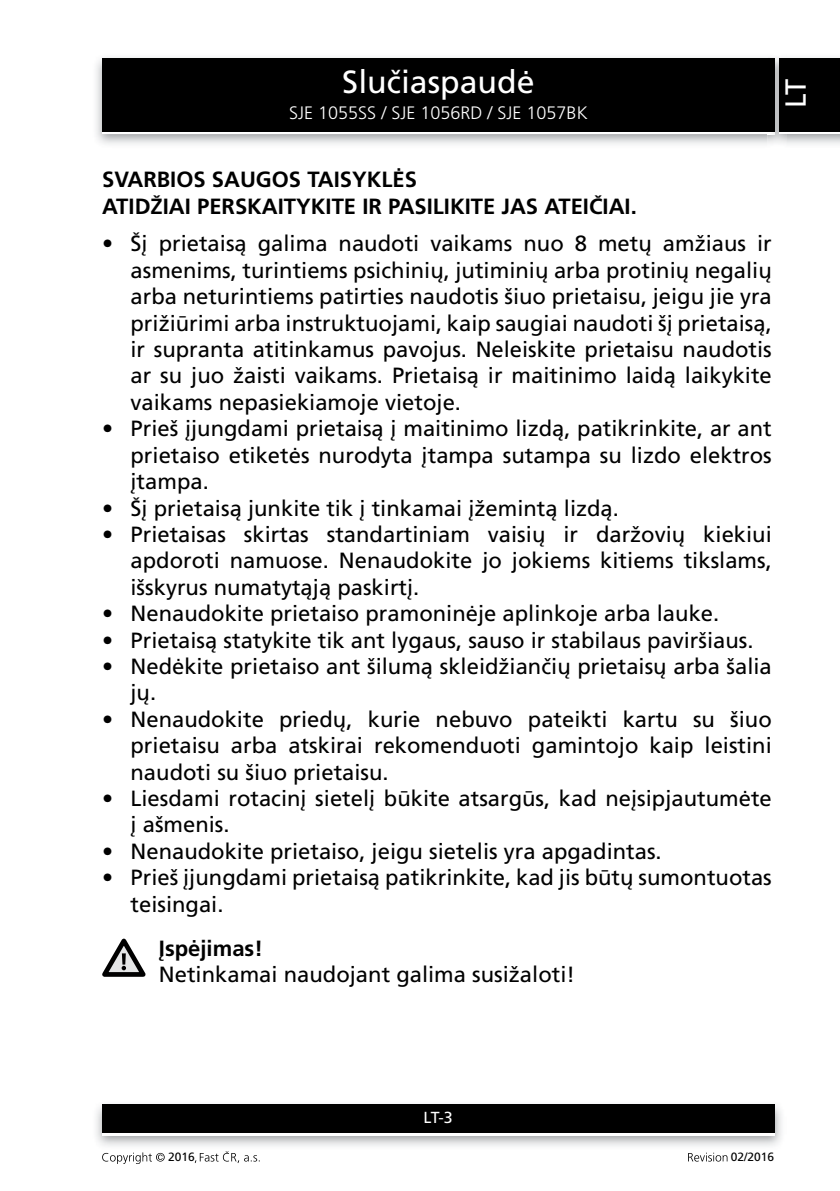
<style>
.page{position:relative;width:840px;height:1191px;background:#fff}
.page>*{position:absolute;margin:0;border:0;box-sizing:border-box;transform-origin:0 0}
.t1{font:32px "Frutiger CE";color:#fff}
.t2{font:29px "Frutiger CE";color:#fff}
.t3{font:22px/26.4px "Frutiger CE";color:#000;text-align:justify}
.t4{font:700 22px/26.4px "Frutiger CE";color:#000}
.t5{font:300 18px "Frutiger CE";color:#fff}
.t6{font:16px "Frutiger CE";color:#fff}
.t7{font:12px "Frutiger CE";color:#000}
</style>
<div class="page">
<img style="left:96px;top:57px;width:671px;height:87px">
<div style="left:102px;top:61px;width:672px;height:73px;background:linear-gradient(to right,#000,#000)"></div>
<div style="left:102px;top:58px;width:672px;height:73px;background:#000"></div>
<img style="left:96px;top:1104px;width:686px;height:42px">
<div style="left:102px;top:1107px;width:672px;height:28px;background:linear-gradient(to right,#fff,#fff)"></div>
<div style="left:102px;top:1104px;width:672px;height:28px;background:#000"></div>
<img style="left:767px;top:55px;width:18px;height:91px">
<svg style="left:767px;top:131px;width:7px;height:3px"></svg>
<img style="left:767px;top:58px;width:7px;height:3px">
<img style="left:767px;top:61px;width:7px;height:70px">
<div style="left:778px;top:61px;width:61px;height:73px;background:linear-gradient(to right,#000,#000)"></div>
<div style="left:778px;top:58px;width:61px;height:73px;background:#000"></div>
<svg style="left:102px;top:1152px;width:63px;height:12px"></svg>
<svg style="left:195px;top:1151px;width:64px;height:12px"></svg>
<svg style="left:688px;top:1152px;width:39px;height:9px"></svg>
<svg style="left:102px;top:938px;width:43px;height:38px"></svg>
<h1 class="t1" style="left:342px;top:64px;width:194px">Slučiaspaudė</h1>
<p class="t5" style="left:289px;top:102px;width:300px">SJE 1055SS / SJE 1056RD / SJE 1057BK</p>
<h2 class="t2" style="left:778px;top:108px;width:31px;rotate:-90deg">LT</h2>
<p class="t4" style="left:102px;top:166px;width:536px">SVARBIOS SAUGOS TAISYKLĖS<br>ATIDŽIAI PERSKAITYKITE IR PAS ILIKITE JAS ATEIČIAI.</p>
<p class="t3" style="left:130px;top:230px;width:642px;text-indent:-28px">• Šį prietaisą galima naudoti vaikams nuo 8 metų amžiaus ir asmenims, turintiems psichinių, jutiminių arba protinių negalių arba neturintiems patirties naudotis šiuo prietaisu, jeigu jie yra prižiūrimi arba instruktuojami, kaip saugiai naudoti šį prietaisą, ir supranta atitinkamus pavojus. Neleiskite prietaisu naudotis ar su juo žaisti vaikams. Prietaisą ir maitinimo laidą laikykite vaikams nepasiekiamoje vietoje.</p>
<p class="t3" style="left:130px;top:415px;width:642px;text-indent:-28px">• Prieš įjungdami prietaisą į maitinimo lizdą, patikrinkite, ar ant prietaiso etiketės nurodyta įtampa sutampa su lizdo elektros įtampa.</p>
<p class="t3" style="left:102px;top:494px;width:514px">• Šį prietaisą junkite tik į tinkamai įžemintą lizdą.</p>
<p class="t3" style="left:130px;top:521px;width:642px;text-indent:-28px">• Prietaisas skirtas standartiniam vaisių ir daržovių kiekiui apdoroti namuose. Nenaudokite jo jokiems kitiems tikslams, išskyrus numatytąją paskirtį.</p>
<p class="t3" style="left:102px;top:600px;width:614px">• Nenaudokite prietaiso pramoninėje aplinkoje arba lauke.</p>
<p class="t3" style="left:102px;top:626px;width:649px">• Prietaisą statykite tik ant lygaus, sauso ir stabilaus paviršiaus.</p>
<p class="t3" style="left:130px;top:653px;width:642px;text-indent:-28px">• Nedėkite prietaiso ant šilumą skleidžiančių prietaisų arba šalia jų.</p>
<p class="t3" style="left:130px;top:706px;width:642px;text-indent:-28px">• Nenaudokite priedų, kurie nebuvo pateikti kartu su šiuo prietaisu arba atskirai rekomenduoti gamintojo kaip leistini naudoti su šiuo prietaisu.</p>
<p class="t3" style="left:130px;top:785px;width:642px;text-indent:-28px">• Liesdami rotacinį sietelį būkite atsargūs, kad neįsipjautumėte į ašmenis.</p>
<p class="t3" style="left:102px;top:838px;width:557px">• Nenaudokite prietaiso, jeigu sietelis yra apgadintas.</p>
<p class="t3" style="left:130px;top:864px;width:642px;text-indent:-28px">• Prieš įjungdami prietaisą patikrinkite, kad jis būtų sumontuotas teisingai.</p>
<p class="t4" style="left:159px;top:935px;width:105px">Įspėjimas!</p>
<p class="t3" style="left:159px;top:961px;width:417px">Netinkamai naudojant galima susižaloti!</p>
<p class="t6" style="left:423px;top:1108px;width:31px">LT-3</p>
<p class="t7" style="left:168px;top:1150px;width:28px">2016</p>
<p class="t7" style="left:730px;top:1150px;width:45px">02/2016</p>
</div>
